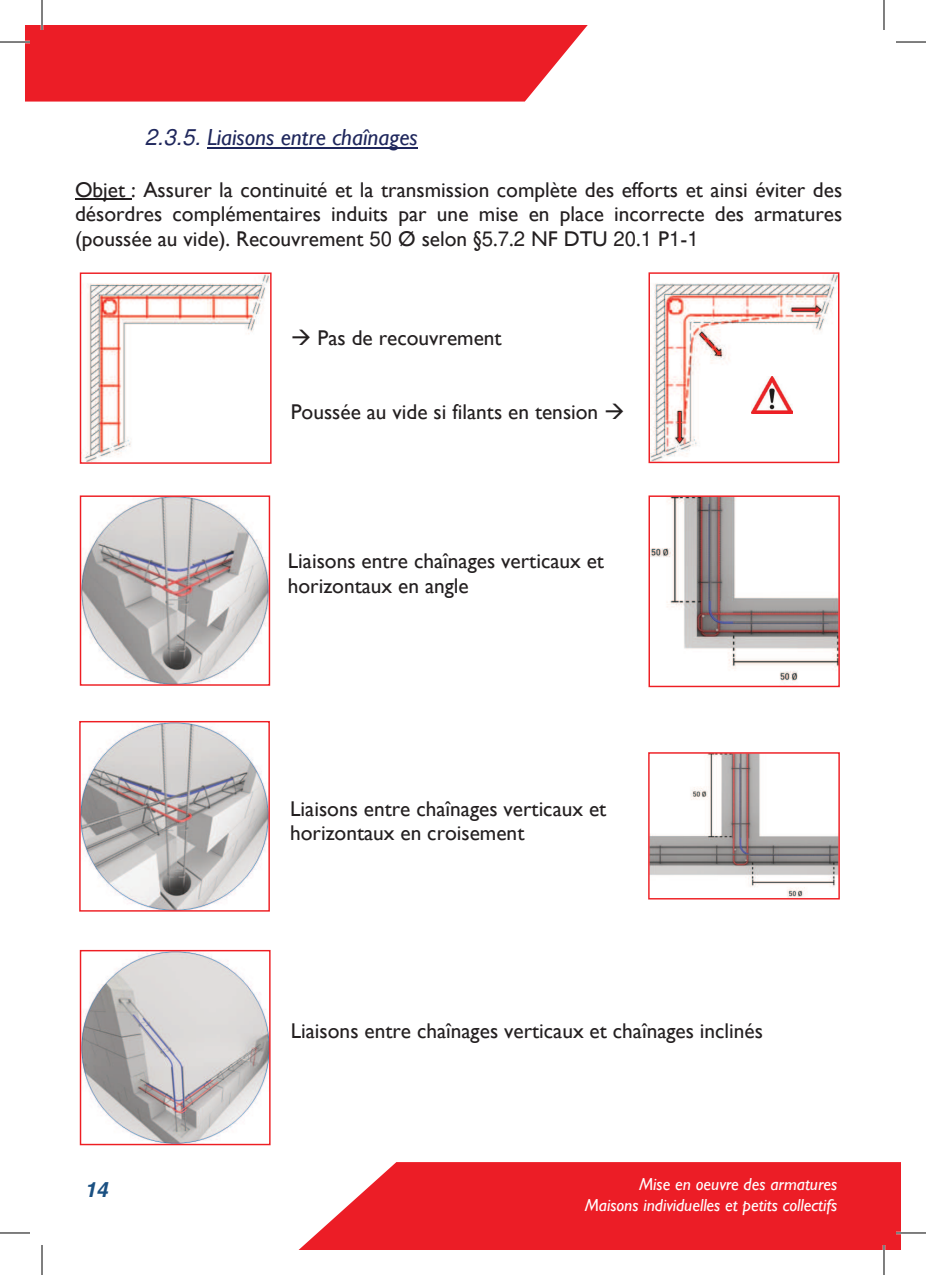
<style>
.page{position:relative;width:926px;height:1275px;background:#fff}
.page>*{position:absolute;margin:0;border:0;box-sizing:border-box;transform-origin:0 0}
.t1{font:italic 23.2px "Gill Sans";color:#1f275c}
.t2{font:21.4px/24.8px "Gill Sans";color:#231f20}
.t3{font:italic 700 21px "Helvetica";color:#1a5082}
.t4{font:italic 17.4px/20.8px "Gill Sans";color:#fff;text-align:right}
.s1{font-family:"Helvetica";font-size:22.2px}
.s2{font-family:"Helvetica";font-size:20.4px}
.s3{font-size:20.4px;color:#19497c}
</style>
<div class="page">
<svg style="left:299px;top:1162px;width:602px;height:88px;background:#ed2f37"></svg>
<svg style="left:25px;top:25px;width:563px;height:77px;background:#ed2a33"></svg>
<hr style="left:207px;top:147px;width:211px;height:1px;background:#1f275c">
<hr style="left:75px;top:198px;width:56px;height:1px;background:#231f20">
<svg style="left:648px;top:272px;width:191px;height:191px"></svg>
<svg style="left:80px;top:495px;width:190px;height:190px"></svg>
<svg style="left:648px;top:495px;width:192px;height:192px"></svg>
<svg style="left:79px;top:721px;width:191px;height:190px"></svg>
<svg style="left:648px;top:752px;width:192px;height:147px"></svg>
<svg style="left:80px;top:950px;width:191px;height:195px"></svg>
<svg style="left:80px;top:272px;width:192px;height:192px"></svg>
<img style="left:751px;top:377px;width:41px;height:36px">
<hr style="left:0;top:41px;width:30px;height:2px;background:#fff">
<hr style="left:896px;top:1231px;width:30px;height:3px;background:#fff">
<hr style="left:41px;top:0;width:2px;height:30px;background:#fff">
<hr style="left:883px;top:1245px;width:2px;height:30px;background:#fff">
<hr style="left:0;top:42px;width:30px;height:1px;background:#000">
<hr style="left:896px;top:42px;width:30px;height:1px;background:#000">
<hr style="left:0;top:1232px;width:30px;height:1px;background:#000">
<hr style="left:896px;top:1232px;width:30px;height:1px;background:#000">
<hr style="left:42px;top:0;width:1px;height:30px;background:#000">
<hr style="left:42px;top:1245px;width:1px;height:30px;background:#000">
<hr style="left:884px;top:0;width:1px;height:30px;background:#000">
<hr style="left:884px;top:1245px;width:1px;height:30px;background:#000">
<p class="t1" style="left:145px;top:124px;width:274px"><span class="s1">2.3.5.</span> Liaisons entre chaînages</p>
<p class="t2" style="left:75px;top:177px;width:769px;text-align:justify">Objet : Assurer la continuité et la transmission complète des efforts et ainsi éviter des désordres complémentaires induits par une mise en place incorrecte des armatures (poussée au vide). Recouvrement <span class="s2">50</span> Ø selon §<span class="s2">5</span>.<span class="s2">7</span>.<span class="s2">2</span> NF DTU <span class="s2">20</span>.<span class="s2">1</span> P<span class="s2">1</span>-<span class="s2">1</span></p>
<p class="t2" style="left:291px;top:326px;width:212px">→ Pas de recouvrement</p>
<p class="t2" style="left:291px;top:400px;width:336px">Poussée au vide si filants en tension →</p>
<p class="t2" style="left:288px;top:549px;width:318px">Liaisons entre chaînages verticaux et horizontaux en angle</p>
<p class="t2" style="left:290px;top:796px;width:318px">Liaisons entre chaînages verticaux et horizontaux en croisement</p>
<p class="t3" style="left:85px;top:1176px;width:51px">14 <span class="s3">14</span></p>
<p class="t2" style="left:291px;top:1019px;width:474px">Liaisons entre chaînages verticaux et chaînages inclinés</p>
<p class="t4" style="left:585px;top:1173px;width:254px">Mise en oeuvre des armatures<br>Maisons individuelles et petits collectifs</p>
</div>
